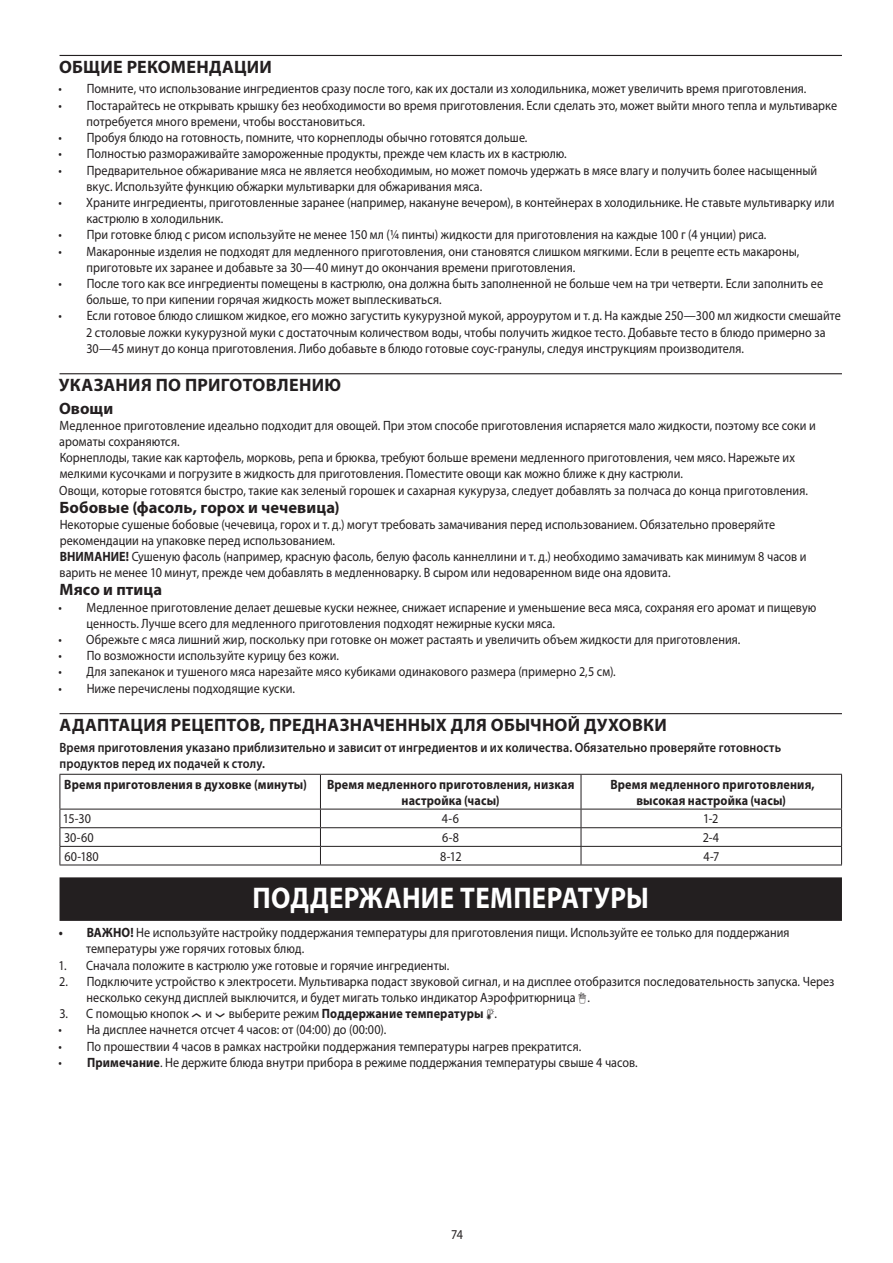
<style>
.page{position:relative;width:893px;height:1263px;background:#fff}
.page>*{position:absolute;margin:0;border:0;box-sizing:border-box;transform-origin:0 0}
.Section_Heading{font:700 30px "Myriad Pro";letter-spacing:.01em;color:#fff;scale:.9 1}
.heading{font:700 18px "Myriad Pro";letter-spacing:.015em;color:#231f20}
.sub_heading{font:700 16.5px "Myriad Pro";letter-spacing:.005em;color:#231f20}
.default{font:13.5px/16.2px "Myriad Pro";letter-spacing:.005em;color:#231f20;scale:.9 1}
.default-2{font:600 13.5px/16.2px "Myriad Pro";letter-spacing:.01em;color:#231f20;scale:.9 1}
.default-3{font:700 13.5px/16.2px "Myriad Pro";letter-spacing:.01em;color:#231f20;text-align:center;scale:.9 1}
.s1{font-weight:700}
.s2{font-family:"Myriad Fryer"}
</style>
<div class="page">
<hr style="left:60px;top:55px;width:782px;height:1px;background:#231f20">
<hr style="left:60px;top:373px;width:782px;height:1px;background:#231f20">
<hr style="left:60px;top:713px;width:782px;height:1px;background:#231f20">
<div style="left:60px;top:877px;width:782px;height:44px;background:#231f20"></div>
<hr style="left:60px;top:774px;width:260px;height:1px;background:#231f20">
<hr style="left:60px;top:775px;width:1px;height:34px;background:#231f20">
<hr style="left:320px;top:774px;width:261px;height:1px;background:#231f20">
<hr style="left:320px;top:775px;width:1px;height:34px;background:#231f20">
<hr style="left:581px;top:774px;width:261px;height:1px;background:#231f20">
<hr style="left:581px;top:775px;width:1px;height:34px;background:#231f20">
<hr style="left:841px;top:775px;width:1px;height:34px;background:#231f20">
<hr style="left:60px;top:809px;width:260px;height:1px;background:#231f20">
<hr style="left:320px;top:809px;width:261px;height:1px;background:#231f20">
<hr style="left:581px;top:809px;width:261px;height:1px;background:#231f20">
<hr style="left:60px;top:827px;width:260px;height:1px;background:#231f20">
<hr style="left:320px;top:827px;width:261px;height:1px;background:#231f20">
<hr style="left:581px;top:827px;width:261px;height:1px;background:#231f20">
<hr style="left:60px;top:846px;width:260px;height:1px;background:#231f20">
<svg style="left:60px;top:809px;width:1px;height:56px"></svg>
<hr style="left:320px;top:846px;width:261px;height:1px;background:#231f20">
<svg style="left:320px;top:809px;width:1px;height:56px"></svg>
<hr style="left:581px;top:846px;width:261px;height:1px;background:#231f20">
<svg style="left:581px;top:809px;width:1px;height:56px"></svg>
<svg style="left:841px;top:809px;width:1px;height:56px"></svg>
<hr style="left:60px;top:865px;width:260px;height:1px;background:#231f20">
<hr style="left:320px;top:865px;width:261px;height:1px;background:#231f20">
<hr style="left:581px;top:865px;width:261px;height:1px;background:#231f20">
<p class="heading" style="left:59px;top:57px;width:214px">ОБЩИЕ РЕКОМЕНДАЦИИ</p>
<p class="default" style="left:59px;top:81px;width:832px">• Помните, что использование ингредиентов сразу после того, как их достали из холодильника, может увеличить время приготовления.</p>
<p class="default" style="left:86px;top:97px;width:835px;text-indent:-28px">• Постарайтесь не открывать крышку без необходимости во время приготовления. Если сделать это, может выйти много тепла и мультиварке потребуется много времени, чтобы восстановиться.</p>
<p class="default" style="left:59px;top:130px;width:523px">• Пробуя блюдо на готовность, помните, что корнеплоды обычно готовятся дольше.</p>
<p class="default" style="left:59px;top:146px;width:566px">• Полностью размораживайте замороженные продукты, прежде чем класть их в кастрюлю.</p>
<p class="default" style="left:86px;top:162px;width:813px;text-indent:-28px">• Предварительное обжаривание мяса не является необходимым, но может помочь удержать в мясе влагу и получить более насыщенный вкус. Используйте функцию обжарки мультиварки для обжаривания мяса.</p>
<p class="default" style="left:86px;top:195px;width:833px;text-indent:-28px">• Храните ингредиенты, приготовленные заранее (например, накануне вечером), в контейнерах в холодильнике. Не ставьте мультиварку или кастрюлю в холодильник.</p>
<p class="default" style="left:59px;top:227px;width:788px">• При готовке блюд с рисом используйте не менее 150 мл (¼ пинты) жидкости для приготовления на каждые 100 г (4 унции) риса.</p>
<p class="default" style="left:86px;top:243px;width:793px;text-indent:-28px">• Макаронные изделия не подходят для медленного приготовления, они становятся слишком мягкими. Если в рецепте есть макароны, приготовьте их заранее и добавьте за 30—40 минут до окончания времени приготовления.</p>
<p class="default" style="left:86px;top:276px;width:820px;text-indent:-28px">• После того как все ингредиенты помещены в кастрюлю, она должна быть заполненной не больше чем на три четверти. Если заполнить ее больше, то при кипении горячая жидкость может выплескиваться.</p>
<p class="default" style="left:86px;top:308px;width:840px;text-indent:-28px">• Если готовое блюдо слишком жидкое, его можно загустить кукурузной мукой, арроурутом и т. д. На каждые 250—300 мл жидкости смешайте<br>2 столовые ложки кукурузной муки с достаточным количеством воды, чтобы получить жидкое тесто. Добавьте тесто в блюдо примерно за<br>30—45 минут до конца приготовления. Либо добавьте в блюдо готовые соус-гранулы, следуя инструкциям производителя.</p>
<p class="heading" style="left:59px;top:375px;width:284px">УКАЗАНИЯ ПО ПРИГОТОВЛЕНИЮ</p>
<p class="sub_heading" style="left:59px;top:399px;width:56px">Овощи</p>
<p class="default" style="left:59px;top:417px;width:842px">Медленное приготовление идеально подходит для овощей. При этом способе приготовления испаряется мало жидкости, поэтому все соки и ароматы сохраняются.</p>
<p class="default" style="left:60px;top:450px;width:818px">Корнеплоды, такие как картофель, морковь, репа и брюква, требуют больше времени медленного приготовления, чем мясо. Нарежьте их мелкими кусочками и погрузите в жидкость для приготовления. Поместите овощи как можно ближе к дну кастрюли.</p>
<p class="default" style="left:59px;top:482px;width:833px">Овощи, которые готовятся быстро, такие как зеленый горошек и сахарная кукуруза, следует добавлять за полчаса до конца приготовления.</p>
<p class="sub_heading" style="left:60px;top:498px;width:282px">Бобовые (фасоль, горох и чечевица)</p>
<p class="default" style="left:60px;top:516px;width:796px">Некоторые сушеные бобовые (чечевица, горох и т. д.) могут требовать замачивания перед использованием. Обязательно проверяйте рекомендации на упаковке перед использованием.</p>
<p class="default" style="left:59px;top:549px;width:832px"><span class="s1">ВНИМАНИЕ!</span> Сушеную фасоль (например, красную фасоль, белую фасоль каннеллини и т. д.) необходимо замачивать как минимум 8 часов и варить не менее 10 минут, прежде чем добавлять в медленноварку. В сыром или недоваренном виде она ядовита.</p>
<p class="sub_heading" style="left:60px;top:581px;width:104px">Мясо и птица</p>
<p class="default" style="left:86px;top:599px;width:812px;text-indent:-28px">• Медленное приготовление делает дешевые куски нежнее, снижает испарение и уменьшение веса мяса, сохраняя его аромат и пищевую ценность. Лучше всего для медленного приготовления подходят нежирные куски мяса.</p>
<p class="default" style="left:59px;top:632px;width:759px">• Обрежьте с мяса лишний жир, поскольку при готовке он может растаять и увеличить объем жидкости для приготовления.</p>
<p class="default" style="left:59px;top:648px;width:313px">• По возможности используйте курицу без кожи.</p>
<p class="default" style="left:59px;top:664px;width:621px">• Для запеканок и тушеного мяса нарезайте мясо кубиками одинакового размера (примерно 2,5 см).</p>
<p class="default" style="left:59px;top:680px;width:264px">• Ниже перечислены подходящие куски.</p>
<p class="heading" style="left:60px;top:715px;width:609px">АДАПТАЦИЯ РЕЦЕПТОВ, ПРЕДНАЗНАЧЕННЫХ ДЛЯ ОБЫЧНОЙ ДУХОВКИ</p>
<p class="default-2" style="left:60px;top:739px;width:803px">Время приготовления указано приблизительно и зависит от ингредиентов и их количества. Обязательно проверяйте готовность продуктов перед их подачей к столу.</p>
<p class="default-3" style="left:64px;top:776px;width:271px">Время приготовления в духовке (минуты)</p>
<p class="default-3" style="left:327px;top:776px;width:276px">Время медленного приготовления, низкая настройка (часы)</p>
<p class="default-3" style="left:610px;top:776px;width:229px">Время медленного приготовления, высокая настройка (часы)</p>
<p class="default" style="left:63px;top:811px;width:33px">15-30</p>
<p class="default" style="left:442px;top:811px;width:21px">4-6</p>
<p class="default" style="left:703px;top:811px;width:18px">1-2</p>
<p class="default" style="left:64px;top:830px;width:35px">30-60</p>
<p class="default" style="left:442px;top:830px;width:20px">6-8</p>
<p class="default" style="left:703px;top:830px;width:20px">2-4</p>
<p class="default" style="left:64px;top:848px;width:40px">60-180</p>
<p class="default" style="left:440px;top:848px;width:25px">8-12</p>
<p class="default" style="left:703px;top:848px;width:19px">4-7</p>
<p class="Section_Heading" style="left:253px;top:881px;width:442px">ПОДДЕРЖАНИЕ ТЕМПЕРАТУРЫ</p>
<p class="default" style="left:86px;top:925px;width:783px;text-indent:-27px"><span class="s1">• ВАЖНО!</span> Не используйте настройку поддержания температуры для приготовления пищи. Используйте ее только для поддержания температуры уже горячих готовых блюд.</p>
<p class="default" style="left:58px;top:957px;width:436px">1. Сначала положите в кастрюлю уже готовые и горячие ингредиенты.</p>
<p class="default" style="left:86px;top:973px;width:833px;text-indent:-27px">2. Подключите устройство к электросети. Мультиварка подаст звуковой сигнал, и на дисплее отобразится последовательность запуска. Через несколько секунд дисплей выключится, и будет мигать только индикатор Аэрофритюрница <span class="s2">a</span>.</p>
<p class="default" style="left:59px;top:1006px;width:488px">3. С помощью кнопок <span class="s2">i</span> и <span class="s2">j</span> выберите режим <span class="s1">Поддержание температуры</span> <span class="s2">f</span>.</p>
<p class="default" style="left:59px;top:1022px;width:366px">• На дисплее начнется отсчет 4 часов: от (04:00) до (00:00).</p>
<p class="default" style="left:59px;top:1038px;width:582px">• По прошествии 4 часов в рамках настройки поддержания температуры нагрев прекратится.</p>
<p class="default" style="left:59px;top:1054px;width:645px">• <span class="s1">Примечание</span>. Не держите блюда внутри прибора в режиме поддержания температуры свыше 4 часов.</p>
<p class="default" style="left:451px;top:1227px;width:15px">74</p>
</div>
